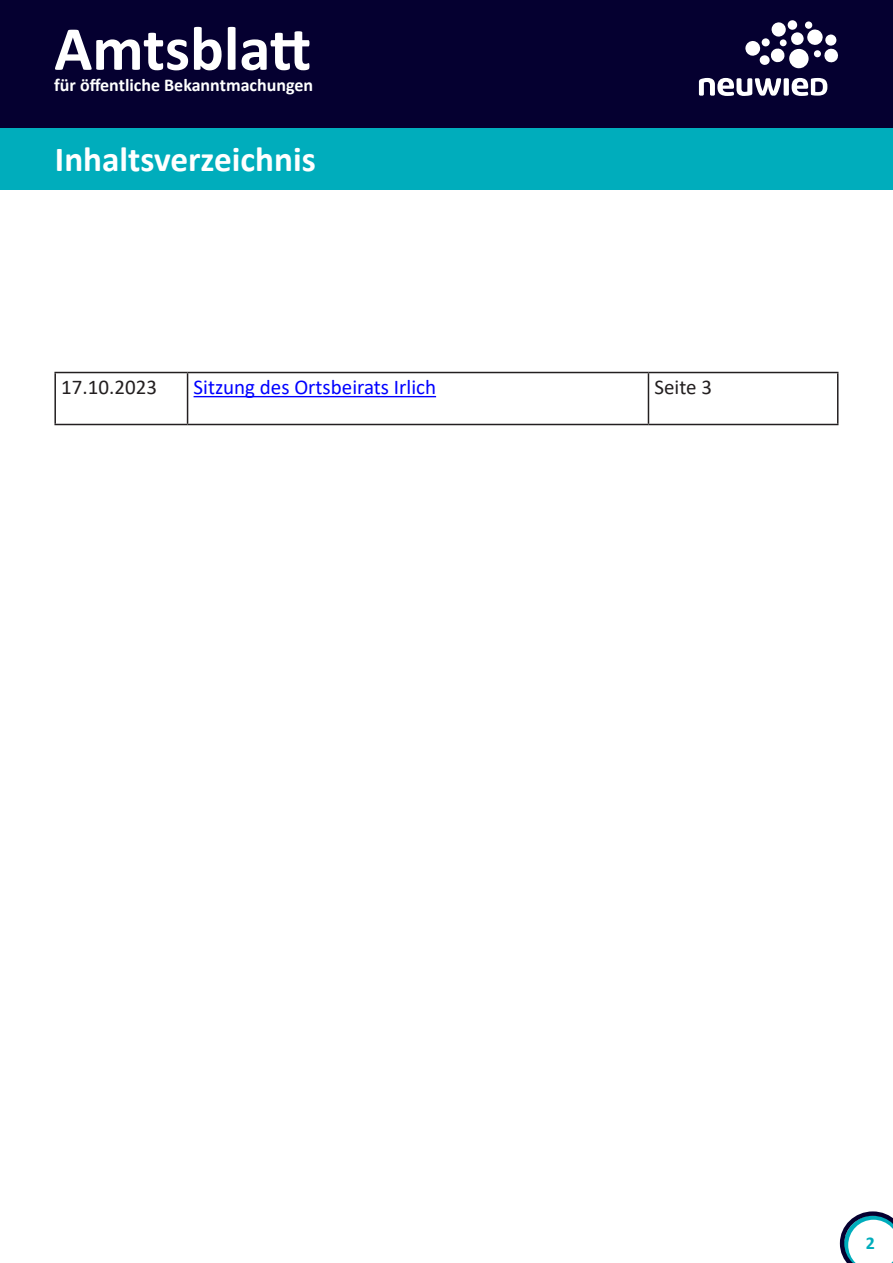
<style>
.page{position:relative;width:893px;height:1263px;background:#fff}
.page>*{position:absolute;margin:0;border:0;box-sizing:border-box;transform-origin:0 0}
.t1{font:700 63px "Calibri";color:#fff}
.t2{font:700 35.25px "Calibri";color:#fff}
.t3{font:21px "Calibri";color:#00f}
.t4{font:21px "Calibri";color:#231f20}
.t5{font:700 18px "Calibri";color:#fff}
.t6{font:700 18px "Calibri";color:#00adbc}
</style>
<div class="page">
<svg style="left:840px;top:1211px;width:53px;height:52px"></svg>
<div style="left:0;top:0;width:893px;height:128px;background:#050030"></div>
<svg style="left:745px;top:22px;width:93px;height:47px"></svg>
<div style="left:787px;top:20px;width:10px;height:10px;background:#fff;border-radius:50%"></div>
<svg style="left:699px;top:78px;width:128px;height:18px"></svg>
<div style="left:0;top:128px;width:893px;height:61px;background:#00adbc"></div>
<hr style="left:187px;top:373px;width:1px;height:51px;background:#231f20">
<hr style="left:648px;top:373px;width:1px;height:51px;background:#231f20">
<hr style="left:648px;top:424px;width:190px;height:1px;background:#231f20">
<hr style="left:54px;top:424px;width:134px;height:1px;background:#231f20">
<hr style="left:188px;top:424px;width:460px;height:1px;background:#231f20">
<hr style="left:54px;top:372px;width:134px;height:1px;background:#231f20">
<hr style="left:54px;top:373px;width:2px;height:51px;background:#231f20">
<hr style="left:188px;top:372px;width:460px;height:1px;background:#231f20">
<hr style="left:648px;top:372px;width:190px;height:1px;background:#231f20">
<hr style="left:837px;top:373px;width:1px;height:51px;background:#231f20">
<hr style="left:194px;top:396px;width:242px;height:1px;background:#00f">
<h1 class="t1" style="left:54px;top:4px;width:258px">Amtsblatt</h1>
<p class="t5" style="left:54px;top:73px;width:260px">für öffentliche Bekanntmachungen</p>
<p class="t2" style="left:55px;top:134px;width:262px">Inhaltsverzeichnis</p>
<p class="t4" style="left:61px;top:373px;width:97px">17.10.2023</p>
<p class="t3" style="left:194px;top:373px;width:244px">Sitzung des Ortsbeirats Irlich</p>
<p class="t4" style="left:654px;top:373px;width:59px">Seite 3</p>
<p class="t6" style="left:866px;top:1230px;width:11px">2</p>
</div>
